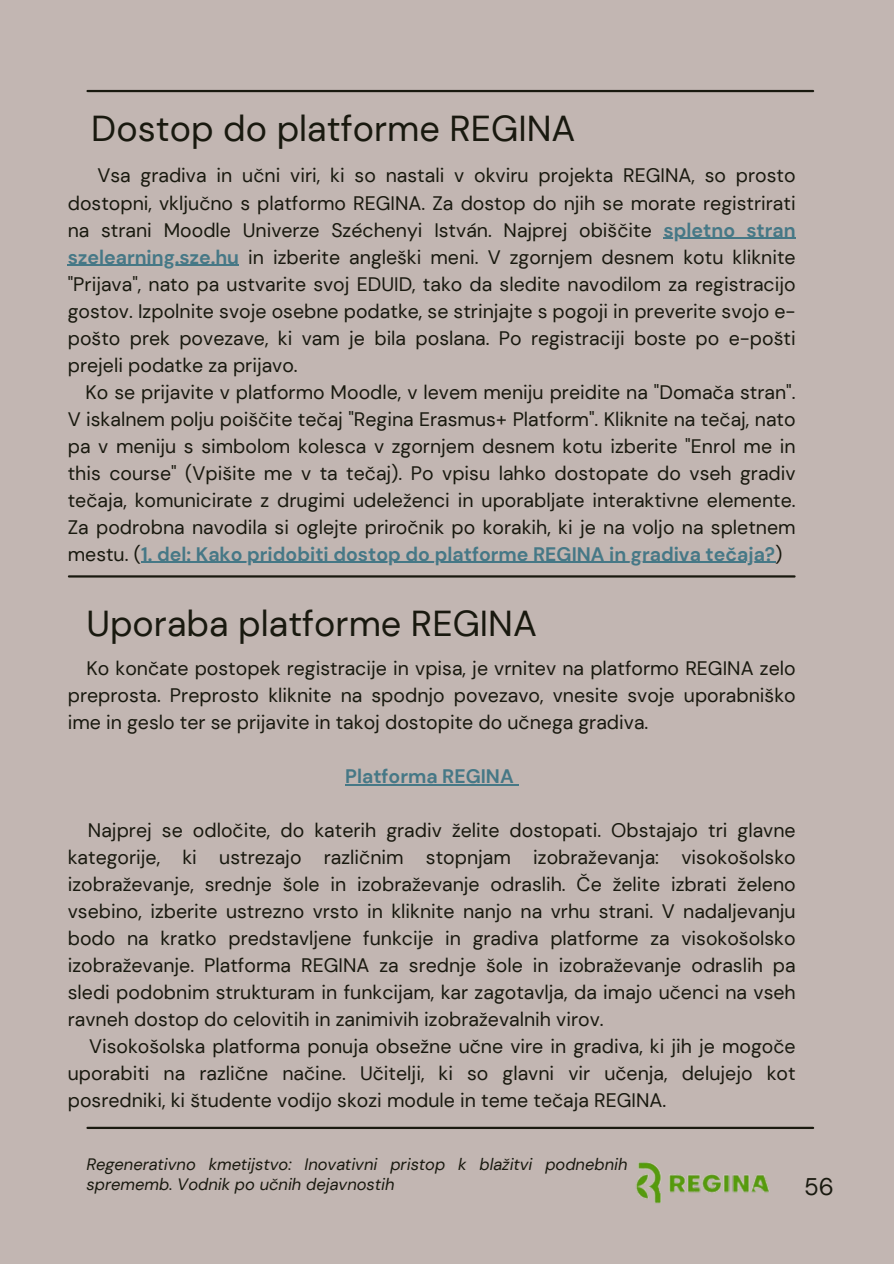
<style>
.page{position:relative;width:894px;height:1264px;background:#fff}
.page>*{position:absolute;margin:0;border:0;box-sizing:border-box;transform-origin:0 0}
.t1{font:36px "DM Sans";color:#19190f}
.t2{font:24px "DM Sans";color:#19190f}
.t3{font:19.5px/27px "DM Sans";color:#19190f;text-align:justify}
.t4{font:700 19.5px "DM Sans";color:#467886}
.t5{font:italic 16.5px/19.2px "DM Sans";color:#19190f}
.s1{font-weight:700;color:#467886}
.s2{font-weight:400;color:#19190f}
</style>
<div class="page">
<div style="left:0;top:0;width:893px;height:1263px;background:#c2b6b2"></div>
<img style="left:635px;top:1162px;width:134px;height:41px">
<hr style="left:87px;top:90px;width:725px;height:2px;background:#19190f">
<hr style="left:87px;top:1126px;width:725px;height:2px;background:#19190f">
<hr style="left:663px;top:238px;width:132px;height:1px;background:#467886">
<hr style="left:68px;top:265px;width:171px;height:1px;background:#467886">
<hr style="left:141px;top:562px;width:634px;height:1px;background:#467886">
<hr style="left:345px;top:784px;width:168px;height:1px;background:#467886">
<hr style="left:69px;top:575px;width:725px;height:2px;background:#19190f">
<p class="t1" style="left:91px;top:105px;width:485px">Dostop do platforme REGINA</p>
<h1 class="t3" style="left:68px;top:162px;width:729px;text-indent:30px">Vsa gradiva in učni viri, ki so nastali v okviru projekta REGINA, so prosto dostopni, vključno s platformo REGINA. Za dostop do njih se morate registrirati na strani Moodle Univerze Széchenyi István. Najprej obiščite</h1>
<h4 class="t4" style="left:663px;top:217px;width:133px">spletno stran</h4>
<p class="t3" style="left:68px;top:243px;width:729px"><span class="s1">szelearning.sze.hu</span> in izberite angleški meni. V zgornjem desnem kotu kliknite</p>
<p class="t3" style="left:68px;top:270px;width:729px">"Prijava", nato pa ustvarite svoj EDUID, tako da sledite navodilom za registracijo</p>
<p class="t3" style="left:68px;top:297px;width:729px">gostov. Izpolnite svoje osebne podatke, se strinjajte s pogoji in preverite svojo e-</p>
<p class="t3" style="left:68px;top:324px;width:729px">pošto prek povezave, ki vam je bila poslana. Po registraciji boste po e-pošti</p>
<p class="t3" style="left:68px;top:351px;width:231px">prejeli podatke za prijavo.</p>
<p class="t3" style="left:85px;top:378px;width:711px">Ko se prijavite v platformo Moodle, v levem meniju preidite na "Domača stran".</p>
<p class="t3" style="left:68px;top:405px;width:729px">V iskalnem polju poiščite tečaj "Regina Erasmus+ Platform". Kliknite na tečaj, nato</p>
<p class="t3" style="left:68px;top:432px;width:729px">pa v meniju s simbolom kolesca v zgornjem desnem kotu izberite "Enrol me in</p>
<p class="t3" style="left:68px;top:459px;width:729px">this course" (Vpišite me v ta tečaj). Po vpisu lahko dostopate do vseh gradiv</p>
<p class="t3" style="left:68px;top:486px;width:729px">tečaja, komunicirate z drugimi udeleženci in uporabljate interaktivne elemente.</p>
<p class="t3" style="left:68px;top:513px;width:729px">Za podrobna navodila si oglejte priročnik po korakih, ki je na voljo na spletnem</p>
<p class="t4" style="left:68px;top:541px;width:716px"><span class="s2">mestu. (</span>1. del: Kako pridobiti dostop do platforme REGINA in gradiva tečaja?<span class="s2">)</span></p>
<p class="t1" style="left:86px;top:600px;width:452px">Uporaba platforme REGINA</p>
<h4 class="t3" style="left:68px;top:655px;width:729px;text-indent:19px">Ko končate postopek registracije in vpisa, je vrnitev na platformo REGINA zelo preprosta. Preprosto kliknite na spodnjo povezavo, vnesite svoje uporabniško ime in geslo ter se prijavite in takoj dostopite do učnega gradiva.</h4>
<h3 class="t4" style="left:345px;top:764px;width:170px">Platforma REGINA</h3>
<h4 class="t3" style="left:88px;top:817px;width:709px">Najprej se odločite, do katerih gradiv želite dostopati. Obstajajo tri glavne</h4>
<h4 class="t3" style="left:68px;top:844px;width:729px">kategorije, ki ustrezajo različnim stopnjam izobraževanja: visokošolsko</h4>
<h4 class="t3" style="left:68px;top:871px;width:729px">izobraževanje, srednje šole in izobraževanje odraslih. Če želite izbrati želeno</h4>
<h4 class="t3" style="left:68px;top:898px;width:729px">vsebino, izberite ustrezno vrsto in kliknite nanjo na vrhu strani. V nadaljevanju</h4>
<h4 class="t3" style="left:68px;top:925px;width:729px">bodo na kratko predstavljene funkcije in gradiva platforme za visokošolsko</h4>
<h4 class="t3" style="left:68px;top:952px;width:729px">izobraževanje. Platforma REGINA za srednje šole in izobraževanje odraslih pa</h4>
<h4 class="t3" style="left:68px;top:979px;width:729px">sledi podobnim strukturam in funkcijam, kar zagotavlja, da imajo učenci na vseh</h4>
<h4 class="t3" style="left:68px;top:1006px;width:537px">ravneh dostop do celovitih in zanimivih izobraževalnih virov.</h4>
<h4 class="t3" style="left:89px;top:1033px;width:707px">Visokošolska platforma ponuja obsežne učne vire in gradiva, ki jih je mogoče</h4>
<h4 class="t3" style="left:68px;top:1060px;width:729px">uporabiti na različne načine. Učitelji, ki so glavni vir učenja, delujejo kot</h4>
<h4 class="t3" style="left:68px;top:1087px;width:600px">posredniki, ki študente vodijo skozi module in teme tečaja REGINA.</h4>
<p class="t5" style="left:86px;top:1155px;width:542px">Regenerativno kmetijstvo: Inovativni pristop k blažitvi podnebnih sprememb. Vodnik po učnih dejavnostih</p>
<p class="t2" style="left:804px;top:1171px;width:31px">56</p>
</div>
